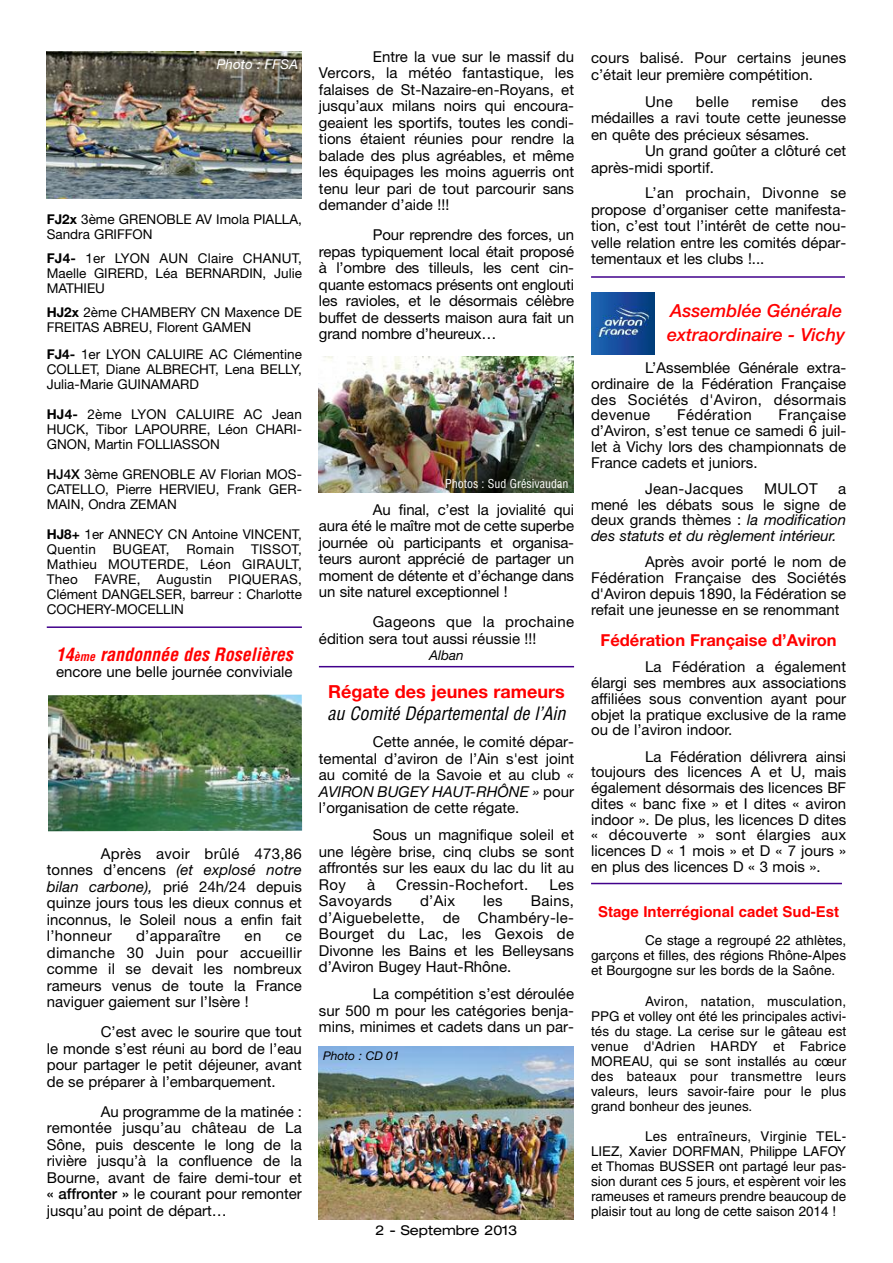
<style>
.page{position:relative;width:893px;height:1263px;background:#fff}
.page>*{position:absolute;margin:0;border:0;box-sizing:border-box;transform-origin:0 0}
.t1{font:italic 500 18px/24px "Helvetica Neue";color:#f00}
.t2{font:italic condensed 18px "Helvetica";color:#000}
.t3{font:italic 700 condensed 18px "Helvetica";color:#f00}
.t4{font:700 18px "Helvetica Neue";color:#f00}
.t5{font:700 16.5px "Helvetica Neue";color:#f00}
.t6{font:15px/16.5px "Helvetica Neue";color:#000;text-align:justify}
.t7{font:italic 15px/15.8px "Helvetica Neue";color:#000;text-align:justify}
.t8{font:15px "Helvetica Neue";letter-spacing:.02em;color:#000}
.t9{font:700 15px "Helvetica";color:#f00}
.t10{font:13.5px/15px "Helvetica Neue";color:#000;text-align:justify}
.t11{font:13.5px/15px "Helvetica";color:#000;text-align:justify}
.t12{font:expanded 13.5px "Helvetica Neue";color:#000}
.t13{font:italic 13.5px "Helvetica Neue";color:#fff}
.t14{font:italic 13.5px "Helvetica Neue";color:#000}
.t15{font:condensed 12px "Helvetica";color:#fff}
.t16{font:italic 12px "Helvetica Neue";color:#000}
.s1{font-weight:700}
.s2{font-weight:500}
.s3{font-size:12px}
.s4{font-style:italic}
.s5{font-style:normal}
</style>
<div class="page">
<img style="left:319px;top:1047px;width:255px;height:173px">
<img style="left:48px;top:695px;width:254px;height:136px">
<img style="left:319px;top:356px;width:255px;height:136px">
<hr style="left:319px;top:666px;width:255px;height:1px;background:#41008b">
<hr style="left:591px;top:883px;width:251px;height:1px;background:#41008b">
<img style="left:47px;top:51px;width:254px;height:148px">
<hr style="left:47px;top:626px;width:255px;height:2px;background:#41008b">
<hr style="left:591px;top:276px;width:254px;height:2px;background:#41008b">
<img style="left:591px;top:293px;width:64px;height:62px">
<p class="t13" style="left:217px;top:60px;width:83px">Photo : FFSA</p>
<p class="t10" style="left:47px;top:213px;width:257px"><span class="s1">FJ2x</span> 3ème GRENOBLE AV Imola PIALLA,<br>Sandra GRIFFON</p>
<p class="t10" style="left:47px;top:252px;width:257px"><span class="s1">FJ4-</span> 1er LYON AUN Claire CHANUT, Maelle GIRERD, Léa BERNARDIN, Julie MATHIEU</p>
<p class="t10" style="left:47px;top:306px;width:257px"><span class="s1">HJ2x</span> 2ème CHAMBERY CN Maxence DE<br>FREITAS ABREU, Florent GAMEN</p>
<p class="t10" style="left:47px;top:348px;width:257px"><span class="s1">FJ4-</span> 1er LYON CALUIRE AC Clémentine COLLET, Diane ALBRECHT, Lena BELLY, Julia-Marie GUINAMARD</p>
<p class="t10" style="left:47px;top:408px;width:257px"><span class="s1">HJ4-</span> 2ème LYON CALUIRE AC Jean HUCK, Tibor LAPOURRE, Léon CHARI-GNON, Martin FOLLIASSON</p>
<p class="t10" style="left:47px;top:468px;width:257px"><span class="s2">HJ4X</span> 3ème GRENOBLE AV Florian MOS-CATELLO, Pierre HERVIEU, Frank GER-MAIN, Ondra ZEMAN</p>
<p class="t10" style="left:47px;top:528px;width:257px"><span class="s1">HJ8+</span> 1er ANNECY CN Antoine VINCENT,<br>Quentin</p>
<p class="t10" style="left:47px;top:543px;width:257px;text-indent:204px">TISSOT, Mathieu MOUTERDE, Léon GIRAULT, Theo FAVRE, Augustin PIQUERAS, Clément DANGELSER, barreur : Charlotte COCHERY-MOCELLIN</p>
<p class="t10" style="left:113px;top:543px;width:58px">BUGEAT,</p>
<p class="t10" style="left:186px;top:543px;width:49px">Romain</p>
<p class="t3" style="left:56px;top:644px;width:239px">14<span class="s3">ème</span> randonnée des Roselières</p>
<p class="t6" style="left:56px;top:665px;width:238px">encore une belle journée conviviale</p>
<p class="t6" style="left:47px;top:847px;width:257px;text-indent:54px">Après avoir brûlé 473,86 tonnes d’encens <span class="s4">(et explosé notre bilan carbone),</span> prié 24h/24 depuis quinze jours tous les dieux connus et inconnus, le Soleil nous a enfin fait l’honneur</p>
<p class="t8" style="left:136px;top:931px;width:86px">d’apparaître</p>
<p class="t6" style="left:245px;top:929px;width:18px">en</p>
<p class="t6" style="left:47px;top:929px;width:257px;text-indent:239px">ce dimanche 30 Juin pour accueillir comme il se devait les nombreux rameurs venus de toute la France naviguer gaiement sur l’Isère !</p>
<p class="t6" style="left:47px;top:1025px;width:257px;text-indent:54px">C’est avec le sourire que tout le monde s’est réuni au bord de l’eau pour partager le petit déjeuner, avant de se préparer à l’embarquement.</p>
<p class="t6" style="left:47px;top:1105px;width:257px;text-indent:54px">Au programme de la matinée : remontée jusqu’au château de La Sône, puis descente le long de la rivière jusqu’à la confluence de la Bourne, avant de faire demi-tour et <span class="s2">« affronter »</span> le courant pour remonter jusqu’au point de départ…</p>
<p class="t6" style="left:319px;top:50px;width:257px;text-indent:54px">Entre la vue sur le massif du Vercors, la météo fantastique, les falaises de St-Nazaire-en-Royans, et jusqu’aux milans noirs qui encoura&shy;geaient les sportifs, toutes les condi&shy;tions étaient réunies pour rendre la balade des plus agréables, et même les équipages les moins aguerris ont tenu leur pari de tout parcourir sans demander d’aide !!!</p>
<p class="t6" style="left:319px;top:228px;width:257px;text-indent:54px">Pour reprendre des forces, un repas typiquement local était proposé à l’ombre des tilleuls, les cent cin&shy;quante estomacs présents ont englouti les ravioles, et le désormais célèbre buffet de desserts maison aura fait un grand nombre d’heureux…</p>
<p class="t15" style="left:445px;top:477px;width:125px">Photos : Sud Grésivaudan</p>
<p class="t6" style="left:319px;top:503px;width:257px;text-indent:54px">Au final, c’est la jovialité qui aura été le maître mot de cette superbe journée où participants et organisa&shy;teurs auront apprécié de partager un moment de détente et d’échange dans un site naturel exceptionnel !</p>
<p class="t6" style="left:319px;top:615px;width:257px;text-indent:54px">Gageons que la prochaine édition sera tout aussi réussie !!!</p>
<p class="t14" style="left:429px;top:651px;width:36px">Alban</p>
<p class="t4" style="left:328px;top:685px;width:238px">Régate des jeunes rameurs</p>
<p class="t2" style="left:328px;top:703px;width:239px">au Comité Départemental de l’Ain</p>
<p class="t6" style="left:319px;top:735px;width:257px;text-indent:54px">Cette année, le comité dépar&shy;temental d’aviron de l’Ain s'est joint au comité de la Savoie et au club <span class="s4">« AVIRON BUGEY HAUT-RHÔNE »</span> pour l’organisation de cette régate.</p>
<p class="t6" style="left:319px;top:828px;width:257px;text-indent:54px">Sous un magnifique soleil et une légère brise, cinq clubs se sont affrontés sur les eaux du lac du lit au Roy</p>
<p class="t6" style="left:367px;top:878px;width:10px">à</p>
<p class="t8" style="left:396px;top:879px;width:134px">Cressin-Rochefort.</p>
<p class="t6" style="left:549px;top:878px;width:26px">Les</p>
<p class="t8" style="left:319px;top:896px;width:75px">Savoyards</p>
<p class="t6" style="left:420px;top:894px;width:37px">d’Aix</p>
<p class="t6" style="left:483px;top:894px;width:21px">les</p>
<p class="t6" style="left:319px;top:894px;width:257px;text-indent:212px">Bains, d’Aiguebelette, de Chambéry-le-Bourget du Lac, les Gexois de Divonne les Bains et les Belleysans d’Aviron Bugey Haut-Rhône.</p>
<p class="t6" style="left:319px;top:987px;width:257px;text-indent:54px">La compétition s’est déroulée sur 500 m pour les catégories benja&shy;mins, minimes et cadets dans un par-</p>
<p class="t16" style="left:323px;top:1051px;width:78px">Photo : CD 01</p>
<p class="t12" style="left:375px;top:1225px;width:144px">2 - Septembre 2013</p>
<p class="t6" style="left:591px;top:51px;width:257px">cours balisé. Pour certains jeunes c’était leur première compétition.</p>
<p class="t6" style="left:645px;top:95px;width:29px">Une</p>
<p class="t6" style="left:696px;top:95px;width:34px">belle</p>
<p class="t6" style="left:752px;top:95px;width:48px">remise</p>
<p class="t6" style="left:591px;top:95px;width:257px;text-indent:230px">des médailles a ravi toute cette jeunesse en quête des précieux sésames.</p>
<p class="t6" style="left:591px;top:144px;width:257px;text-indent:54px">Un grand goûter a clôturé cet après-midi sportif.</p>
<p class="t6" style="left:591px;top:186px;width:257px;text-indent:54px">L’an prochain, Divonne se propose d’organiser cette manifesta&shy;tion, c’est tout l’intérêt de cette nou&shy;velle relation entre les comités dépar&shy;tementaux et les clubs !...</p>
<p class="t1" style="left:667px;top:300px;width:180px">Assemblée Générale extraordinaire - Vichy</p>
<p class="t6" style="left:591px;top:361px;width:257px;line-height:15.8px;text-indent:54px">L’Assemblée Générale extra&shy;ordinaire de la Fédération Française des Sociétés d'Aviron, désormais devenue</p>
<p class="t8" style="left:677px;top:410px;width:76px">Fédération</p>
<p class="t6" style="left:591px;top:408px;width:257px;line-height:15.8px;text-indent:187px">Française d’Aviron, s’est tenue ce samedi 6 juil&shy;let à Vichy lors des championnats de France cadets et juniors.</p>
<p class="t8" style="left:645px;top:483px;width:100px">Jean-Jacques</p>
<p class="t6" style="left:764px;top:482px;width:55px">MULOT</p>
<p class="t7" style="left:591px;top:482px;width:257px;text-indent:247px"><span class="s5">a mené les débats sous le signe de deux grands thèmes :</span> la modification des statuts et du règlement intérieur.</p>
<p class="t6" style="left:591px;top:555px;width:257px;line-height:15.8px;text-indent:54px">Après avoir porté le nom de Fédération Française des Sociétés d'Aviron depuis 1890, la Fédération se refait une jeunesse en se renommant</p>
<p class="t5" style="left:601px;top:634px;width:238px">Fédération Française d’Aviron</p>
<p class="t6" style="left:591px;top:660px;width:257px;line-height:15.8px;text-indent:54px">La Fédération a également élargi ses membres aux associations affiliées sous convention ayant pour objet la pratique exclusive de la rame ou de l’aviron indoor.</p>
<p class="t6" style="left:591px;top:750px;width:257px;line-height:15.8px;text-indent:54px">La Fédération délivrera ainsi toujours des licences A et U, mais également désormais des licences BF dites « banc fixe » et I dites « aviron indoor ». De plus, les licences D dites « découverte » sont élargies aux licences D « 1 mois » et D « 7 jours » en plus des licences D « 3 mois ».</p>
<p class="t9" style="left:598px;top:906px;width:243px">Stage Interrégional cadet Sud-Est</p>
<p class="t11" style="left:591px;top:934px;width:257px;text-indent:54px">Ce stage a regroupé 22 athlètes, garçons et filles, des régions Rhône-Alpes et Bourgogne sur les bords de la Saône.</p>
<p class="t11" style="left:591px;top:994px;width:257px;text-indent:54px">Aviron, natation, musculation, PPG et volley ont été les principales activi&shy;tés du stage. La cerise sur le gâteau est venue d'Adrien HARDY et Fabrice MOREAU, qui se sont installés au cœur des bateaux pour transmettre leurs valeurs, leurs savoir-faire pour le plus grand bonheur des jeunes.</p>
<p class="t11" style="left:591px;top:1129px;width:257px;text-indent:54px">Les entraîneurs, Virginie TEL-LIEZ, Xavier DORFMAN, Philippe LAFOY et Thomas BUSSER ont partagé leur pas&shy;sion durant ces 5 jours, et espèrent voir les rameuses et rameurs prendre beaucoup de plaisir tout au long de cette saison 2014 !</p>
</div>
